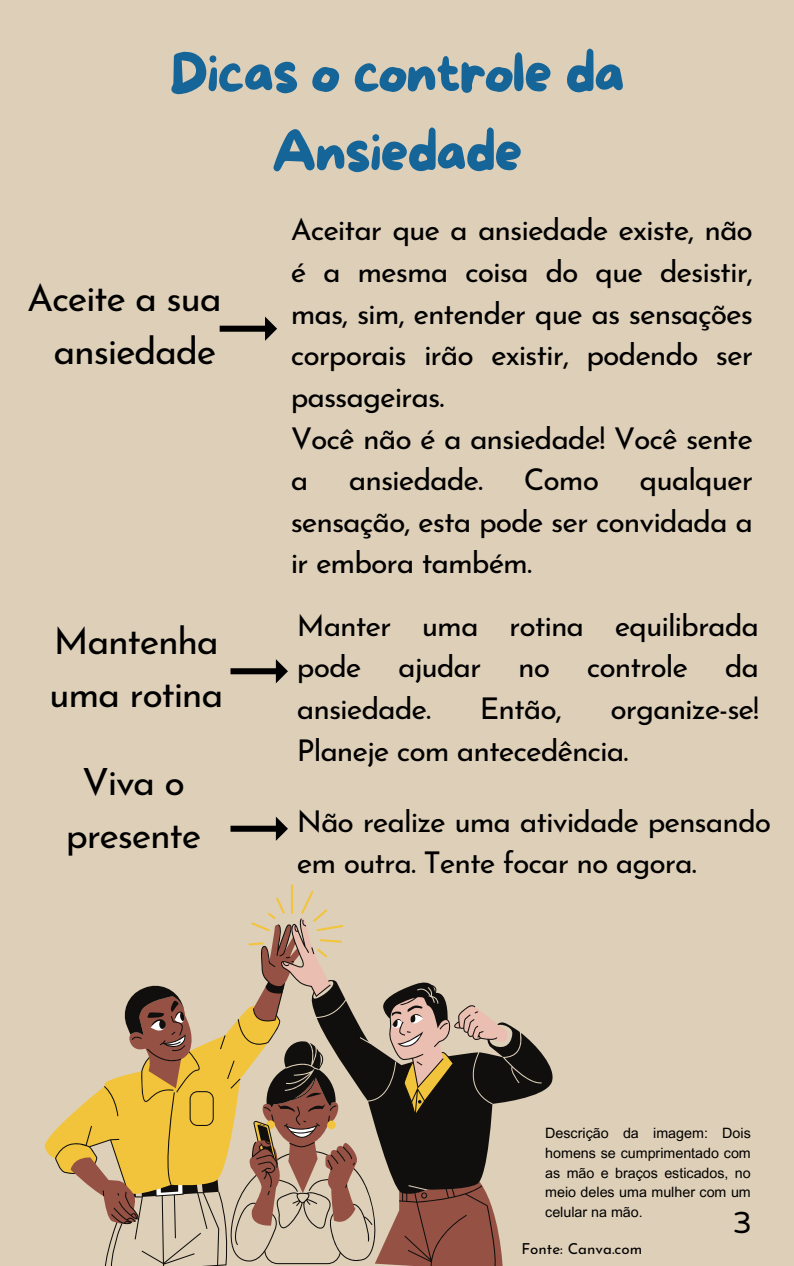
<style>
.page{position:relative;width:794px;height:1266px;background:#fff}
.page>*{position:absolute;margin:0;border:0;box-sizing:border-box;transform-origin:0 0}
.t1{font:56.32px/78.8px "More Sugar";letter-spacing:-.035em;color:#166599;text-align:center}
.t2{font:37.58px/52.3px "Josefin Sans";letter-spacing:-.035em;color:#000}
.t3{font:37.5px/52.3px "Josefin Sans";letter-spacing:-.035em;color:#000;text-align:center}
.t4{font:30.6px "Varela Round";color:#000}
.t5{font:30.08px/41.6px "Josefin Sans";letter-spacing:-.035em;color:#000;text-align:justify}
.t6{font:30px/41.6px "Josefin Sans";letter-spacing:-.035em;color:#000;text-align:justify}
.t7{font:15.15px "Josefin Sans";color:#000}
.t8{font:14.25px/19.7px "Arial MT Pro";color:#000;text-align:justify}
</style>
<div class="page">
<div style="left:0;top:0;width:793px;height:1266px;background:#decfb8"></div>
<svg style="left:453px;top:1194px;width:49px;height:72px;background:#985c4e"></svg>
<svg style="left:360px;top:1026px;width:192px;height:168px"></svg>
<svg style="left:104px;top:1051px;width:349px;height:215px"></svg>
<svg style="left:44px;top:1131px;width:11px;height:27px"></svg>
<svg style="left:381px;top:982px;width:130px;height:148px"></svg>
<svg style="left:55px;top:884px;width:305px;height:343px"></svg>
<svg style="left:230px;top:817px;width:58px;height:24px"></svg>
<svg style="left:219px;top:317px;width:58px;height:24px"></svg>
<svg style="left:230px;top:659px;width:58px;height:24px"></svg>
<p class="t1" style="left:169px;top:37px;width:457px">Dicas o controle da<br>Ansiedade</p>
<p class="t3" style="left:27px;top:276px;width:196px">Aceite a sua ansiedade</p>
<p class="t2" style="left:49px;top:619px;width:176px">Mantenha uma rotina</p>
<p class="t2" style="left:66px;top:760px;width:137px;text-align:center">Viva o presente</p>
<p class="t5" style="left:290px;top:212px;width:463px">Aceitar que a ansiedade existe, não é a mesma coisa do que desistir, mas, sim, entender que as sensações corporais irão existir, podendo ser passageiras.</p>
<p class="t5" style="left:290px;top:420px;width:463px">Você não é a ansiedade! Você sente a</p>
<p class="t5" style="left:290px;top:462px;width:463px;text-indent:348px">qualquer sensação, esta pode ser convidada a ir embora também.</p>
<p class="t5" style="left:348px;top:462px;width:136px">ansiedade.</p>
<p class="t5" style="left:523px;top:462px;width:77px">Como</p>
<p class="t6" style="left:297px;top:607px;width:463px">Manter uma rotina equilibrada pode ajudar no controle da ansiedade.</p>
<p class="t6" style="left:297px;top:690px;width:463px;text-indent:313px">organize-se!<br>Planeje com antecedência.</p>
<p class="t6" style="left:479px;top:690px;width:83px">Então,</p>
<p class="t5" style="left:297px;top:803px;width:475px">Não realize uma atividade pensando em outra. Tente focar no agora.</p>
<p class="t8" style="left:545px;top:1125px;width:207px">Descrição da imagem: Dois homens se cumprimentado com as mão e braços esticados, no meio deles uma mulher com um celular na mão.</p>
<p class="t4" style="left:732px;top:1204px;width:21px">3</p>
<p class="t7" style="left:521px;top:1242px;width:122px">Fonte: Canva.com</p>
</div>
